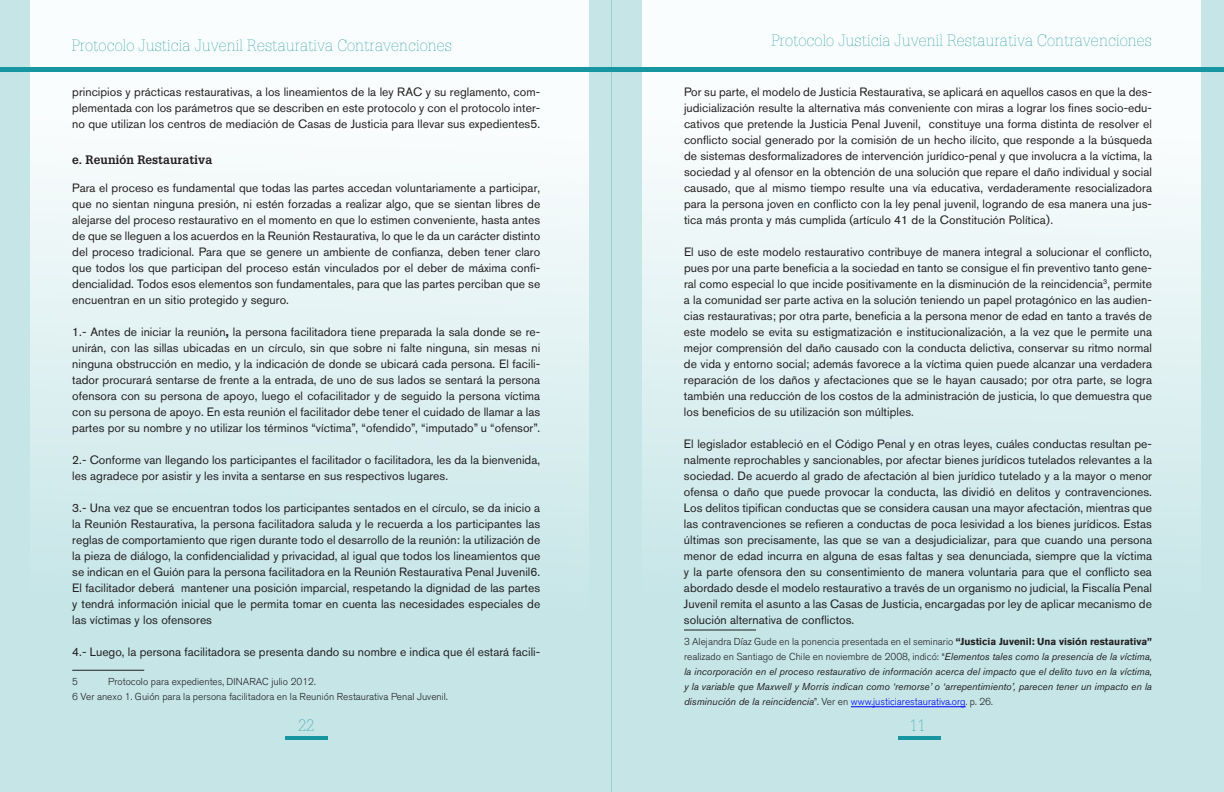
<style>
.page{position:relative;width:1224px;height:792px;background:#fff}
.page>*{position:absolute;margin:0;border:0;box-sizing:border-box;transform-origin:0 0}
.t1{font:100 16px "Glypha LT Std";letter-spacing:.005em;color:#1796a1}
.t2{font:12px/16px "Akzidenz Grotesk BQ";letter-spacing:.005em;color:#231f20;text-align:justify}
.t3{font:700 12px "Glypha LT Std";color:#231f20}
.t4{font:italic 10px/15px "Akzidenz Grotesk BQ";color:#231f20;text-align:justify}
.t5{font:300 10px/15px "Akzidenz Grotesk BQ";color:#231f20}
.s1{font-weight:700}
.s2{color:#0f243e}
.s3{font-weight:300;font-style:normal}
.s4{font-weight:700;font-style:normal}
.s5{font-weight:300;font-style:normal;color:#00f}
</style>
<div class="page">
<div style="left:612px;top:0;width:612px;height:792px;background:#c5e5e7"></div>
<div style="left:642px;top:0;width:559px;height:766px;background:linear-gradient(to bottom,#fff,#bce1e3)"></div>
<div style="left:612px;top:67px;width:612px;height:5px;background:#1796a1"></div>
<hr style="left:898px;top:736px;width:43px;height:3px;background:#1796a1">
<hr style="left:684px;top:629px;width:72px;height:1px;background:#231f20">
<hr style="left:851px;top:706px;width:115px;height:1px;background:#00f">
<div style="left:0;top:0;width:612px;height:792px;background:#c5e5e7"></div>
<hr style="left:612px;top:0;width:1px;height:792px;background:#1796a1">
<div style="left:30px;top:0;width:559px;height:766px;background:linear-gradient(to bottom,#fff,#bce1e3)"></div>
<div style="left:0;top:67px;width:612px;height:5px;background:#1796a1"></div>
<hr style="left:286px;top:736px;width:42px;height:4px;background:#1796a1">
<hr style="left:72px;top:670px;width:72px;height:1px;background:#231f20">
<p class="t1" style="left:72px;top:36px;width:382px">Protocolo Justicia Juvenil Restaurativa Contravenciones</p>
<p class="t2" style="left:72px;top:84px;width:470px">principios y prácticas restaurativas, a los lineamientos de la ley RAC y su reglamento, com&shy;plementada con los parámetros que se describen en este protocolo y con el protocolo inter&shy;no que utilizan los centros de mediación de Casas de Justicia para llevar sus expedientes5.</p>
<p class="t3" style="left:72px;top:152px;width:142px">e. Reunión Restaurativa</p>
<p class="t2" style="left:72px;top:180px;width:470px">Para el proceso es fundamental que todas las partes accedan voluntariamente a participar, que no sientan ninguna presión, ni estén forzadas a realizar algo, que se sientan libres de alejarse del proceso restaurativo en el momento en que lo estimen conveniente, hasta antes de que se lleguen a los acuerdos en la Reunión Restaurativa, lo que le da un carácter distinto del proceso tradicional. Para que se genere un ambiente de confianza, deben tener claro que todos los que participan del proceso están vinculados por el deber de máxima confi&shy;dencialidad. Todos esos elementos son fundamentales, para que las partes perciban que se encuentran en un sitio protegido y seguro.</p>
<p class="t2" style="left:72px;top:324px;width:470px">1.- Antes de iniciar la reunión<span class="s1">,</span> la persona facilitadora tiene preparada la sala donde se re&shy;unirán, con las sillas ubicadas en un círculo, sin que sobre ni falte ninguna, sin mesas ni ninguna obstrucción en medio, y la indicación de donde se ubicará cada persona. El facili&shy;tador procurará sentarse de frente a la entrada, de uno de sus lados se sentará la persona ofensora con su persona de apoyo, luego el cofacilitador y de seguido la persona víctima con su persona de apoyo. En esta reunión el facilitador debe tener el cuidado de llamar a las partes por su nombre y no utilizar los términos “víctima”, “ofendido”, “imputado” u “ofensor”.</p>
<p class="t2" style="left:72px;top:452px;width:470px">2.- Conforme van llegando los participantes el facilitador o facilitadora, les da la bienvenida, les agradece por asistir y les invita a sentarse en sus respectivos lugares.</p>
<p class="t2" style="left:72px;top:500px;width:470px">3.- Una vez que se encuentran todos los participantes sentados en el círculo, se da inicio a la Reunión Restaurativa, la persona facilitadora saluda y le recuerda a los participantes las reglas de comportamiento que rigen durante todo el desarrollo de la reunión: la utilización de la pieza de diálogo, la confidencialidad y privacidad, al igual que todos los lineamientos que se indican en el Guión para la persona facilitadora en la Reunión Restaurativa Penal Juvenil6.<br>El facilitador deberá mantener una posición imparcial, respetando la dignidad de las partes y tendrá información inicial que le permita tomar en cuenta las necesidades especiales de las víctimas y los ofensores</p>
<p class="t2" style="left:72px;top:644px;width:470px">4.- Luego, la persona facilitadora se presenta dando su nombre e indica que él estará facili-</p>
<p class="t5" style="left:72px;top:674px;width:7px">5</p>
<p class="t5" style="left:72px;top:674px;width:377px;text-indent:36px">Protocolo para expedientes, DINARAC julio 2012.<br>6 Ver anexo 1. Guión para la persona facilitadora en la Reunión Restaurativa Penal Juvenil.</p>
<p class="t1" style="left:298px;top:716px;width:17px">22</p>
<p class="t1" style="left:772px;top:31px;width:382px">Protocolo Justicia Juvenil Restaurativa Contravenciones</p>
<p class="t2" style="left:684px;top:84px;width:470px">Por su parte, el modelo de Justicia Restaurativa, se aplicará en aquellos casos en que la des&shy;judicialización resulte la alternativa más conveniente con miras a lograr los fines socio-edu&shy;cativos que pretende la Justicia Penal Juvenil, constituye una forma distinta de resolver el conflicto social generado por la comisión de un hecho ilícito, que responde a la búsqueda de sistemas desformalizadores de intervención jurídico-penal y que involucra a la víctima, la sociedad y al ofensor en la obtención de una solución que repare el daño individual y social causado, que al mismo tiempo resulte una vía educativa, verdaderamente resocializadora para la persona joven <span class="s2">en</span> conflicto con la ley penal juvenil, logrando de esa manera una jus&shy;tica más pronta y más cumplida (artículo 41 de la Constitución Política).</p>
<p class="t2" style="left:684px;top:244px;width:470px">El uso de este modelo restaurativo contribuye de manera integral a solucionar el conflicto, pues por una parte beneficia a la sociedad en tanto se consigue el fin preventivo tanto gene&shy;ral como especial lo que incide positivamente en la disminución de la reincidencia<sup>3</sup>, permite a la comunidad ser parte activa en la solución teniendo un papel protagónico en las audien&shy;cias restaurativas; por otra parte, beneficia a la persona menor de edad en tanto a través de este modelo se evita su estigmatización e institucionalización, a la vez que le permite una mejor comprensión del daño causado con la conducta delictiva, conservar su ritmo normal de vida y entorno social; además favorece a la víctima quien puede alcanzar una verdadera reparación de los daños y afectaciones que se le hayan causado; por otra parte, se logra también una reducción de los costos de la administración de justicia, lo que demuestra que los beneficios de su utilización son múltiples.</p>
<p class="t2" style="left:684px;top:436px;width:470px">El legislador estableció en el Código Penal y en otras leyes, cuáles conductas resultan pe&shy;nalmente reprochables y sancionables, por afectar bienes jurídicos tutelados relevantes a la sociedad. De acuerdo al grado de afectación al bien jurídico tutelado y a la mayor o menor ofensa o daño que puede provocar la conducta, las dividió en delitos y contravenciones.<br>Los delitos tipifican conductas que se considera causan una mayor afectación, mientras que las contravenciones se refieren a conductas de poca lesividad a los bienes jurídicos. Estas últimas son precisamente, las que se van a desjudicializar, para que cuando una persona menor de edad incurra en alguna de esas faltas y sea denunciada, siempre que la víctima y la parte ofensora den su consentimiento de manera voluntaria para que el conflicto sea abordado desde el modelo restaurativo a través de un organismo no judicial, la Fiscalía Penal Juvenil remita el asunto a las Casas de Justicia, encargadas por ley de aplicar mecanismo de solución alternativa de conflictos.</p>
<p class="t4" style="left:684px;top:634px;width:470px"><span class="s3">3 Alejandra Díaz Gude en la ponencia presentada en el seminario</span> <span class="s4">“Justicia Juvenil: Una visión restaurativa” </span><span class="s3">realizado en Santiago de Chile en noviembre de 2008, indicó: “</span>Elementos tales como la presencia de la víctima, la incorporación en el proceso restaurativo de información acerca del impacto que el delito tuvo en la víctima, y la variable que Maxwell y Morris indican como ‘remorse’ o ‘arrepentimiento’, parecen tener un impacto en la disminución de la reincidencia<span class="s3">”. Ver en</span> <span class="s5">www.justiciarestaurativa.org</span><span class="s3">. p. 26.</span></p>
<p class="t1" style="left:910px;top:716px;width:17px">11</p>
</div>
